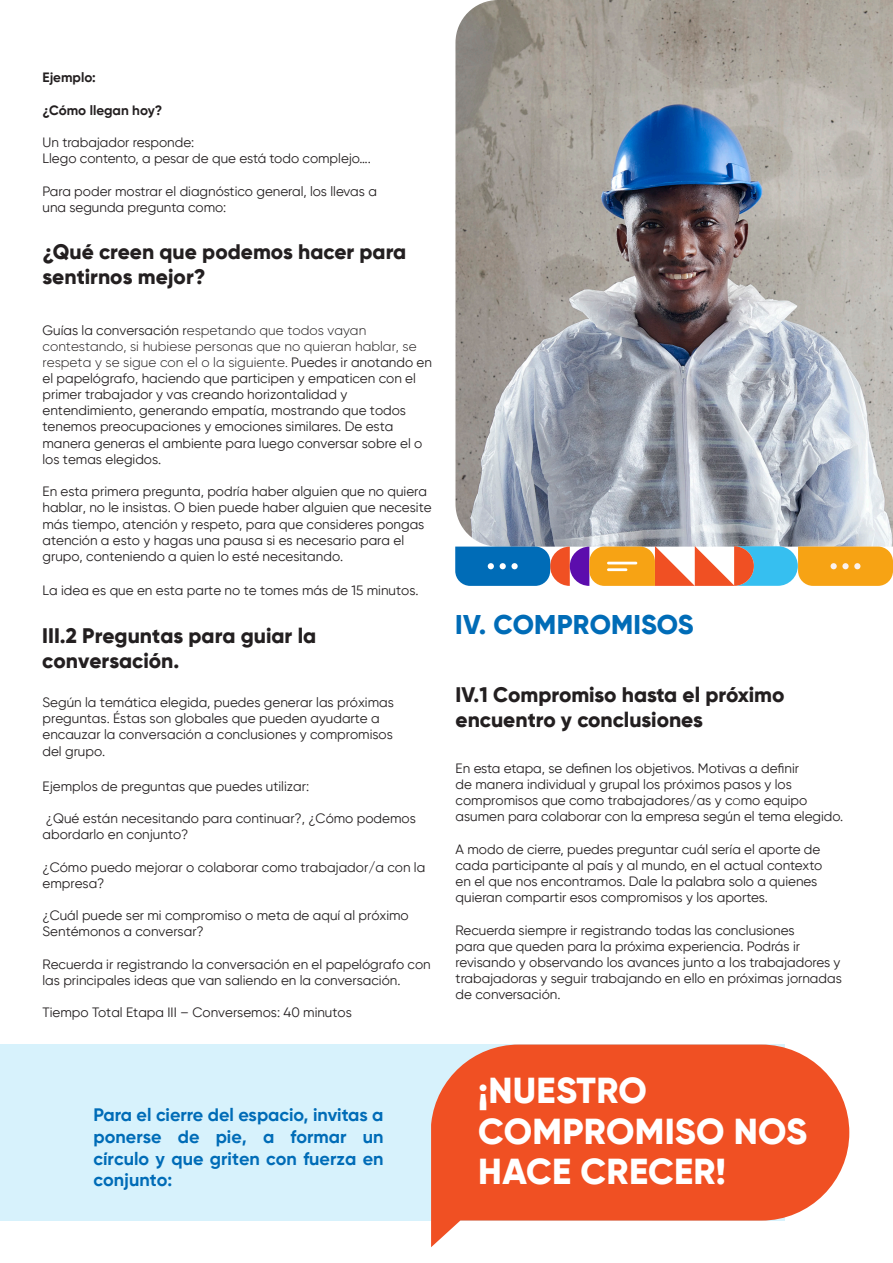
<style>
.page{position:relative;width:893px;height:1263px;background:#fff}
.page>*{position:absolute;margin:0;border:0;box-sizing:border-box;transform-origin:0 0}
.t1{font:800 36px/40.5px "Gilroy";letter-spacing:.01em;color:#fff}
.t2{font:800 27px "Gilroy";letter-spacing:.01em;color:#006cb7}
.t3{font:800 21px/25.2px "Gilroy";color:#231f20}
.t4{font:700 18px/21.6px "Gilroy";color:#006cb7;text-align:justify}
.t5{font:13.5px/16.2px "Gilroy";color:#231f20}
.t6{font:700 13.5px "Gilroy";color:#231f20}
.s1{font-weight:300}
</style>
<div class="page">
<div style="left:0;top:1044px;width:785px;height:176px;background:#d7f2fc"></div>
<svg style="left:431px;top:1044px;width:418px;height:203px;fill:#f05023"></svg>
<img style="left:455px;top:0;width:438px;height:546px">
<svg style="left:455px;top:546px;width:438px;height:40px;background:#ac977a"></svg>
<p class="t6" style="left:43px;top:69px;width:55px">Ejemplo:</p>
<p class="t6" style="left:43px;top:102px;width:121px">¿Cómo llegan hoy?</p>
<p class="t5" style="left:43px;top:134px;width:153px">Un trabajador responde:</p>
<p class="t5" style="left:43px;top:150px;width:330px">Llego contento, a pesar de que está todo complejo….</p>
<p class="t5" style="left:43px;top:183px;width:336px">Para poder mostrar el diagnóstico general, los llevas a una segunda pregunta como:</p>
<p class="t3" style="left:42px;top:239px;width:365px">¿Qué creen que podemos hacer para sentirnos mejor?</p>
<p class="t5" style="left:43px;top:322px;width:391px">Guías la conversación r<span class="s1">espetando que todos vayan contestando, si hubiese personas que no quieran hablar, se respeta y se sigue con el o la siguiente.</span> Puedes ir anotando en el papelógrafo, haciendo que participen y empaticen con el primer trabajador y vas creando horizontalidad y entendimiento, generando empatía, mostrando que todos tenemos preocupaciones y emociones similares. De esta manera generas el ambiente para luego conversar sobre el o los temas elegidos.</p>
<p class="t5" style="left:43px;top:483px;width:391px">En esta primera pregunta, podría haber alguien que no quiera hablar, no le insistas. O bien puede haber alguien que necesite más tiempo, atención y respeto, para que consideres pongas atención a esto y hagas una pausa si es necesario para el grupo, conteniendo a quien lo esté necesitando.</p>
<p class="t5" style="left:43px;top:582px;width:378px">La idea es que en esta parte no te tomes más de 15 minutos.</p>
<p class="t3" style="left:42px;top:623px;width:275px">III.2 Preguntas para guiar la conversación.</p>
<p class="t5" style="left:43px;top:694px;width:353px">Según la temática elegida, puedes generar las próximas preguntas. Éstas son globales que pueden ayudarte a encauzar la conversación a conclusiones y compromisos del grupo.</p>
<p class="t5" style="left:43px;top:778px;width:268px">Ejemplos de preguntas que puedes utilizar:</p>
<p class="t5" style="left:43px;top:810px;width:375px">¿Qué están necesitando para continuar?, ¿Cómo podemos abordarlo en conjunto?</p>
<p class="t5" style="left:43px;top:859px;width:384px">¿Cómo puedo mejorar o colaborar como trabajador/a con la empresa?</p>
<p class="t5" style="left:43px;top:907px;width:368px">¿Cuál puede ser mi compromiso o meta de aquí al próximo<br>Sentémonos a conversar?</p>
<p class="t5" style="left:43px;top:956px;width:390px">Recuerda ir registrando la conversación en el papelógrafo con las principales ideas que van saliendo en la conversación.</p>
<p class="t5" style="left:43px;top:1004px;width:311px">Tiempo Total Etapa III – Conversemos: 40 minutos</p>
<p class="t4" style="left:94px;top:1104px;width:291px">Para el cierre del espacio, invitas a ponerse de pie, a formar un círculo y que griten con fuerza en conjunto:</p>
<p class="t2" style="left:455px;top:608px;width:240px">IV. COMPROMISOS</p>
<p class="t3" style="left:455px;top:682px;width:331px">IV.1 Compromiso hasta el próximo encuentro y conclusiones</p>
<p class="t5" style="left:456px;top:759px;width:389px">En esta etapa, se definen los objetivos. Motivas a definir<br>de manera individual y grupal los próximos pasos y los compromisos que como trabajadores/as y c<span class="s1">o</span>mo equipo asumen para colaborar con la empresa según el tema elegido.</p>
<p class="t5" style="left:456px;top:840px;width:368px">A modo de cierre, puedes preguntar cuál sería el aporte de cada participante al país y al mundo, en el actual contexto en el que nos encontramos. Dale la palabra solo a quienes quieran compartir esos compromisos y los aportes.</p>
<p class="t5" style="left:456px;top:921px;width:388px">Recuerda siempre ir registrando todas las conclusiones<br>para que queden para la próxima experiencia. Podrás ir revisando y observando los avances junto a los trabajadores y trabajadoras y seguir trabajando en ello en próximas jornadas de conversación.</p>
<p class="t1" style="left:478px;top:1070px;width:331px">¡NUESTRO<br>COMPROMISO NOS<br>HACE CRECER!</p>
</div>
